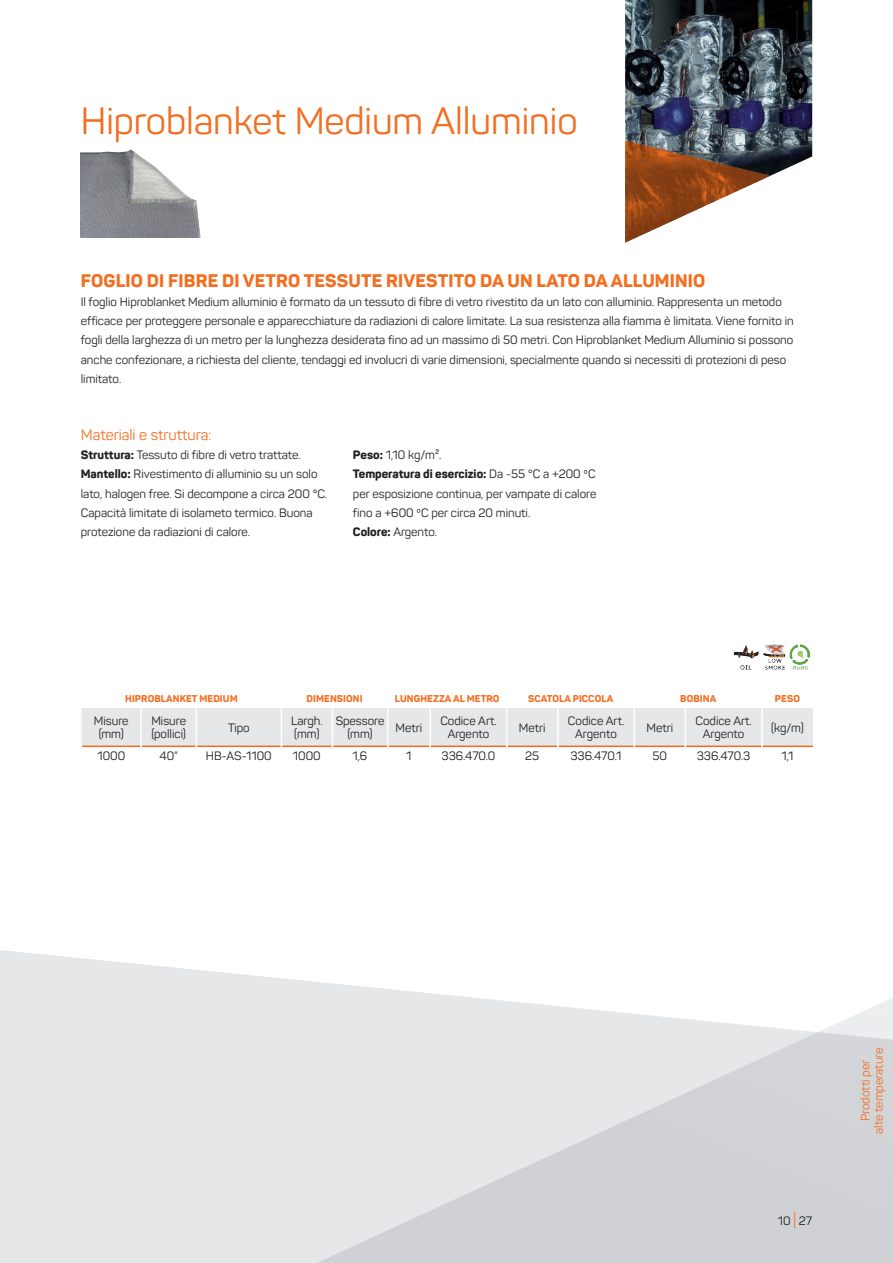
<style>
.page{position:relative;width:893px;height:1263px;background:#fff}
.page>*{position:absolute;margin:0;border:0;box-sizing:border-box;transform-origin:0 0}
.t1{font:37.5px "Panton";color:#f36e21}
.t2{font:800 18px "Panton";letter-spacing:.01em;color:#f36e21}
.t3{font:15px "Panton";color:#f36e21}
.t4{font:12px/19.2px "Panton";color:#231f20}
.t5{font:12px/13.5px "Panton";color:#f36e21;text-align:center}
.t6{font:800 9.75px "Panton";letter-spacing:.01em;color:#f36e21}
.s1{font-weight:800}
.s2{font-size:16.8px;color:#f36e21}
</style>
<div class="page">
<svg style="left:0;top:950px;width:893px;height:313px;background:#e3e4e6"></svg>
<img style="left:625px;top:0;width:187px;height:176px">
<svg style="left:625px;top:140px;width:145px;height:103px"></svg>
<img style="left:81px;top:149px;width:120px;height:88px">
<img style="left:763px;top:644px;width:22px;height:26px">
<img style="left:734px;top:645px;width:25px;height:25px">
<img style="left:789px;top:644px;width:22px;height:26px">
<div style="left:81px;top:708px;width:732px;height:40px;background:#e6e7e9"></div>
<hr style="left:82px;top:745px;width:58px;height:2px;background:#f36e21">
<hr style="left:142px;top:745px;width:54px;height:2px;background:#f36e21">
<hr style="left:197px;top:745px;width:84px;height:2px;background:#f36e21">
<hr style="left:282px;top:745px;width:50px;height:2px;background:#f36e21">
<hr style="left:333px;top:745px;width:54px;height:2px;background:#f36e21">
<hr style="left:388px;top:745px;width:41px;height:2px;background:#f36e21">
<hr style="left:431px;top:745px;width:75px;height:2px;background:#f36e21">
<hr style="left:507px;top:745px;width:50px;height:2px;background:#f36e21">
<hr style="left:559px;top:745px;width:75px;height:2px;background:#f36e21">
<hr style="left:635px;top:745px;width:50px;height:2px;background:#f36e21">
<hr style="left:686px;top:745px;width:75px;height:2px;background:#f36e21">
<hr style="left:763px;top:745px;width:50px;height:2px;background:#f36e21">
<hr style="left:140px;top:708px;width:2px;height:38px;background:#fff">
<hr style="left:196px;top:708px;width:1px;height:38px;background:#fff">
<hr style="left:281px;top:708px;width:1px;height:38px;background:#fff">
<hr style="left:332px;top:708px;width:1px;height:38px;background:#fff">
<hr style="left:387px;top:708px;width:1px;height:38px;background:#fff">
<hr style="left:429px;top:708px;width:2px;height:38px;background:#fff">
<hr style="left:506px;top:708px;width:1px;height:38px;background:#fff">
<hr style="left:557px;top:708px;width:2px;height:38px;background:#fff">
<hr style="left:634px;top:708px;width:1px;height:38px;background:#fff">
<hr style="left:685px;top:708px;width:1px;height:38px;background:#fff">
<hr style="left:761px;top:708px;width:2px;height:38px;background:#fff">
<h1 class="t1" style="left:81px;top:98px;width:498px">Hiproblanket Medium Alluminio</h1>
<h2 class="t2" style="left:81px;top:269px;width:626px">FOGLIO DI FIBRE DI VETRO TESSUTE RIVESTITO DA UN LATO DA ALLUMINIO</h2>
<p class="t4" style="left:81px;top:292px;width:715px">Il foglio Hiproblanket Medium alluminio è formato da un tessuto di fibre di vetro rivestito da un lato con alluminio. Rappresenta un metodo efficace per proteggere personale e apparecchiature da radiazioni di calore limitate. La sua resistenza alla fiamma è limitata. Viene fornito in fogli della larghezza di un metro per la lunghezza desiderata fino ad un massimo di 50 metri. Con Hiproblanket Medium Alluminio si possono anche confezionare, a richiesta del cliente, tendaggi ed involucri di varie dimensioni, specialmente quando si necessiti di protezioni di peso limitato.</p>
<p class="t3" style="left:81px;top:426px;width:132px">Materiali e struttura:</p>
<p class="t4" style="left:81px;top:445px;width:248px"><span class="s1">Struttura:</span> Tessuto di fibre di vetro trattate.<br><span class="s1">Mantello:</span> Rivestimento di alluminio su un solo lato, halogen free. Si decompone a circa 200 °C.<br>Capacità limitate di isolameto termico. Buona protezione da radiazioni di calore.</p>
<p class="t4" style="left:353px;top:445px;width:245px"><span class="s1">Peso:</span> 1,10 kg/m².<br><span class="s1">Temperatura di esercizio:</span> Da -55 °C a +200 ºC per esposizione continua, per vampate di calore fino a +600 ºC per circa 20 minuti.<br><span class="s1">Colore:</span> Argento.</p>
<p class="t6" style="left:125px;top:692px;width:114px">HIPROBLANKET MEDIUM</p>
<p class="t6" style="left:307px;top:692px;width:57px">DIMENSIONI</p>
<p class="t6" style="left:395px;top:692px;width:106px">LUNGHEZZA AL METRO</p>
<p class="t6" style="left:528px;top:692px;width:87px">SCATOLA PICCOLA</p>
<p class="t6" style="left:680px;top:692px;width:37px">BOBINA</p>
<p class="t6" style="left:775px;top:692px;width:27px">PESO</p>
<p class="t4" style="left:94px;top:714px;width:36px;line-height:13.5px;text-align:center">Misure (mm)</p>
<p class="t4" style="left:151px;top:714px;width:36px;line-height:13.5px">Misure (pollici)</p>
<p class="t4" style="left:228px;top:718px;width:23px">Tipo</p>
<p class="t4" style="left:291px;top:714px;width:33px;line-height:13.5px">Largh. (mm)</p>
<p class="t4" style="left:336px;top:714px;width:50px;line-height:13.5px;text-align:center">Spessore (mm)</p>
<p class="t4" style="left:396px;top:718px;width:28px">Metri</p>
<p class="t4" style="left:440px;top:714px;width:58px;line-height:13.5px;text-align:center">Codice Art.<br>Argento</p>
<p class="t4" style="left:519px;top:718px;width:28px">Metri</p>
<p class="t4" style="left:568px;top:714px;width:58px;line-height:13.5px;text-align:center">Codice Art.<br>Argento</p>
<p class="t4" style="left:646px;top:718px;width:28px">Metri</p>
<p class="t4" style="left:695px;top:714px;width:58px;line-height:13.5px;text-align:center">Codice Art.<br>Argento</p>
<p class="t4" style="left:771px;top:718px;width:34px">(kg/m)</p>
<p class="t4" style="left:97px;top:746px;width:29px">1000</p>
<p class="t4" style="left:159px;top:746px;width:20px">40”</p>
<p class="t4" style="left:206px;top:746px;width:67px">HB-AS-1100</p>
<p class="t4" style="left:293px;top:746px;width:29px">1000</p>
<p class="t4" style="left:353px;top:746px;width:16px">1,6</p>
<p class="t4" style="left:406px;top:746px;width:7px">1</p>
<p class="t4" style="left:441px;top:746px;width:55px">336.470.0</p>
<p class="t4" style="left:525px;top:746px;width:16px">25</p>
<p class="t4" style="left:570px;top:746px;width:53px">336.470.1</p>
<p class="t4" style="left:653px;top:746px;width:16px">50</p>
<p class="t4" style="left:697px;top:746px;width:55px">336.470.3</p>
<p class="t4" style="left:781px;top:746px;width:14px">1,1</p>
<p class="t4" style="left:778px;top:1211px;width:36px">10 <span class="s2">|</span> 27</p>
<p class="t5" style="left:858px;top:1134px;width:88px;rotate:-90deg">Prodotti per<br>alte temperature</p>
</div>
